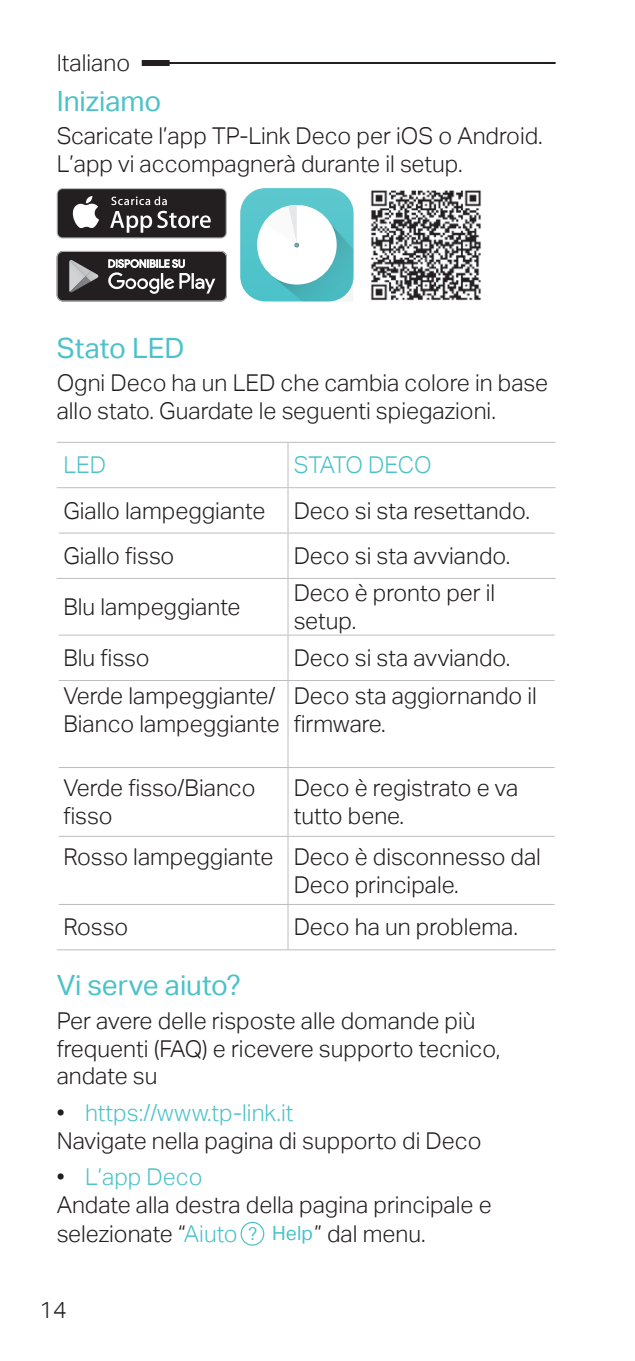
<style>
.page{position:relative;width:635px;height:1361px;background:#fff}
.page>*{position:absolute;margin:0;border:0;box-sizing:border-box;transform-origin:0 0}
.t1{font:28px "TP Link Aktiv Regular";color:#4bc2c9}
.t2{font:23.2px/28px "TP Link Aktiv Light";color:#231f20}
.t3{font:23.2px "TP Link Aktiv Light";letter-spacing:-.01em;color:#4bc2c9}
.s1{color:#4bc2c9}
.s2{font-family:"TP Link Aktiv Regular";font-size:17.6px;color:#4bc2c9}
.s3{font-family:"TP Link Aktiv Regular";font-size:19.6px;color:#4bc2c9}
</style>
<div class="page">
<svg style="left:57px;top:188px;width:170px;height:50px"></svg>
<div style="left:58px;top:189px;width:168px;height:48px;background:#231f20;border-radius:5px"></div>
<svg style="left:72px;top:196px;width:27px;height:32px"></svg>
<svg style="left:110px;top:211px;width:101px;height:22px"></svg>
<svg style="left:57px;top:251px;width:170px;height:50px;background:#4f4c4d"></svg>
<svg style="left:111px;top:196px;width:56px;height:9px"></svg>
<svg style="left:240px;top:188px;width:114px;height:113px"></svg>
<img style="left:371px;top:190px;width:110px;height:111px">
<hr style="left:288px;top:442px;width:268px;height:1px;background:#bcbdc0">
<hr style="left:288px;top:487px;width:268px;height:1px;background:#bcbdc0">
<hr style="left:288px;top:532px;width:267px;height:2px;background:#bcbdc0">
<hr style="left:288px;top:634px;width:267px;height:2px;background:#bcbdc0">
<hr style="left:288px;top:680px;width:267px;height:1px;background:#bcbdc0">
<hr style="left:288px;top:767px;width:267px;height:1px;background:#bcbdc0">
<hr style="left:288px;top:835px;width:267px;height:2px;background:#bcbdc0">
<hr style="left:288px;top:904px;width:267px;height:1px;background:#bcbdc0">
<hr style="left:288px;top:949px;width:268px;height:1px;background:#bcbdc0">
<hr style="left:57px;top:442px;width:231px;height:1px;background:#bcbdc0">
<hr style="left:287px;top:443px;width:2px;height:44px;background:#bcbdc0">
<hr style="left:57px;top:487px;width:231px;height:1px;background:#bcbdc0">
<hr style="left:287px;top:488px;width:2px;height:44px;background:#bcbdc0">
<hr style="left:59px;top:532px;width:229px;height:2px;background:#bcbdc0">
<hr style="left:287px;top:533px;width:2px;height:45px;background:#bcbdc0">
<hr style="left:287px;top:579px;width:2px;height:55px;background:#bcbdc0">
<hr style="left:59px;top:634px;width:229px;height:2px;background:#bcbdc0">
<hr style="left:287px;top:635px;width:2px;height:45px;background:#bcbdc0">
<hr style="left:59px;top:680px;width:229px;height:1px;background:#bcbdc0">
<hr style="left:287px;top:681px;width:2px;height:86px;background:#bcbdc0">
<hr style="left:59px;top:767px;width:229px;height:1px;background:#bcbdc0">
<hr style="left:287px;top:768px;width:2px;height:68px;background:#bcbdc0">
<hr style="left:59px;top:835px;width:229px;height:2px;background:#bcbdc0">
<hr style="left:287px;top:837px;width:2px;height:67px;background:#bcbdc0">
<hr style="left:59px;top:904px;width:229px;height:1px;background:#bcbdc0">
<hr style="left:287px;top:905px;width:2px;height:44px;background:#bcbdc0">
<hr style="left:57px;top:949px;width:231px;height:1px;background:#bcbdc0">
<hr style="left:57px;top:578px;width:231px;height:1px;background:#bcbdc0">
<hr style="left:288px;top:578px;width:268px;height:1px;background:#bcbdc0">
<div style="left:241px;top:1221px;width:23px;height:24px;border:1px solid #4bc2c9;border-radius:50%"></div>
<hr style="left:144px;top:62px;width:412px;height:2px;background:#231f20">
<div style="left:142px;top:60px;width:28px;height:6px;background:#231f20"></div>
<p class="t2" style="left:57px;top:49px;width:75px">Italiano</p>
<p class="t1" style="left:57px;top:85px;width:106px">Iniziamo</p>
<p class="t2" style="left:57px;top:122px;width:488px">Scaricate l’app TP-Link Deco per iOS o Android.<br>L’app vi accompagnerà durante il setup.</p>
<p class="t1" style="left:57px;top:332px;width:129px">Stato LED</p>
<p class="t2" style="left:57px;top:369px;width:493px">Ogni Deco ha un LED che cambia colore in base allo stato. Guardate le seguenti spiegazioni.</p>
<p class="t3" style="left:63px;top:452px;width:44px">LED</p>
<p class="t3" style="left:294px;top:452px;width:139px">STATO DECO</p>
<p class="t2" style="left:63px;top:488px;width:468px;line-height:45.2px">Giallo lampeggiante Deco si sta resettando.<br>Giallo fisso</p>
<p class="t2" style="left:294px;top:542px;width:218px">Deco si sta avviando.</p>
<p class="t2" style="left:63px;top:593px;width:179px">Blu lampeggiante</p>
<p class="t2" style="left:294px;top:579px;width:203px">Deco è pronto per il setup.</p>
<p class="t2" style="left:63px;top:644px;width:88px">Blu fisso</p>
<p class="t2" style="left:294px;top:644px;width:218px">Deco si sta avviando.</p>
<p class="t2" style="left:63px;top:682px;width:218px">Verde lampeggiante/<br>Bianco lampeggiante</p>
<p class="t2" style="left:294px;top:682px;width:245px">Deco sta aggiornando il firmware.</p>
<p class="t2" style="left:63px;top:774px;width:194px">Verde fisso/Bianco fisso</p>
<p class="t2" style="left:294px;top:774px;width:226px">Deco è registrato e va tutto bene.</p>
<p class="t2" style="left:294px;top:843px;width:249px;text-indent:-230px">Rosso lampeggiante Deco è disconnesso dal<br>Deco principale.</p>
<p class="t2" style="left:63px;top:913px;width:66px">Rosso</p>
<p class="t2" style="left:294px;top:913px;width:226px">Deco ha un problema.</p>
<p class="t1" style="left:57px;top:969px;width:186px">Vi serve aiuto?</p>
<p class="t2" style="left:57px;top:1007px;width:445px">Per avere delle risposte alle domande più frequenti (FAQ) e ricevere supporto tecnico, andate su</p>
<p class="t2" style="left:57px;top:1099px;width:426px">• <span class="s1">https://www.tp-link.it<br></span>Navigate nella pagina di supporto di Deco</p>
<p class="t2" style="left:57px;top:1162px;width:436px">• <span class="s1">L’app Deco<br></span>Andate alla destra della pagina principale e selezionate “<span class="s1">Aiuto</span> <span class="s2">?</span> <span class="s3">Help</span>” dal menu.</p>
<p class="t2" style="left:39px;top:1296px;width:29px">14</p>
</div>
